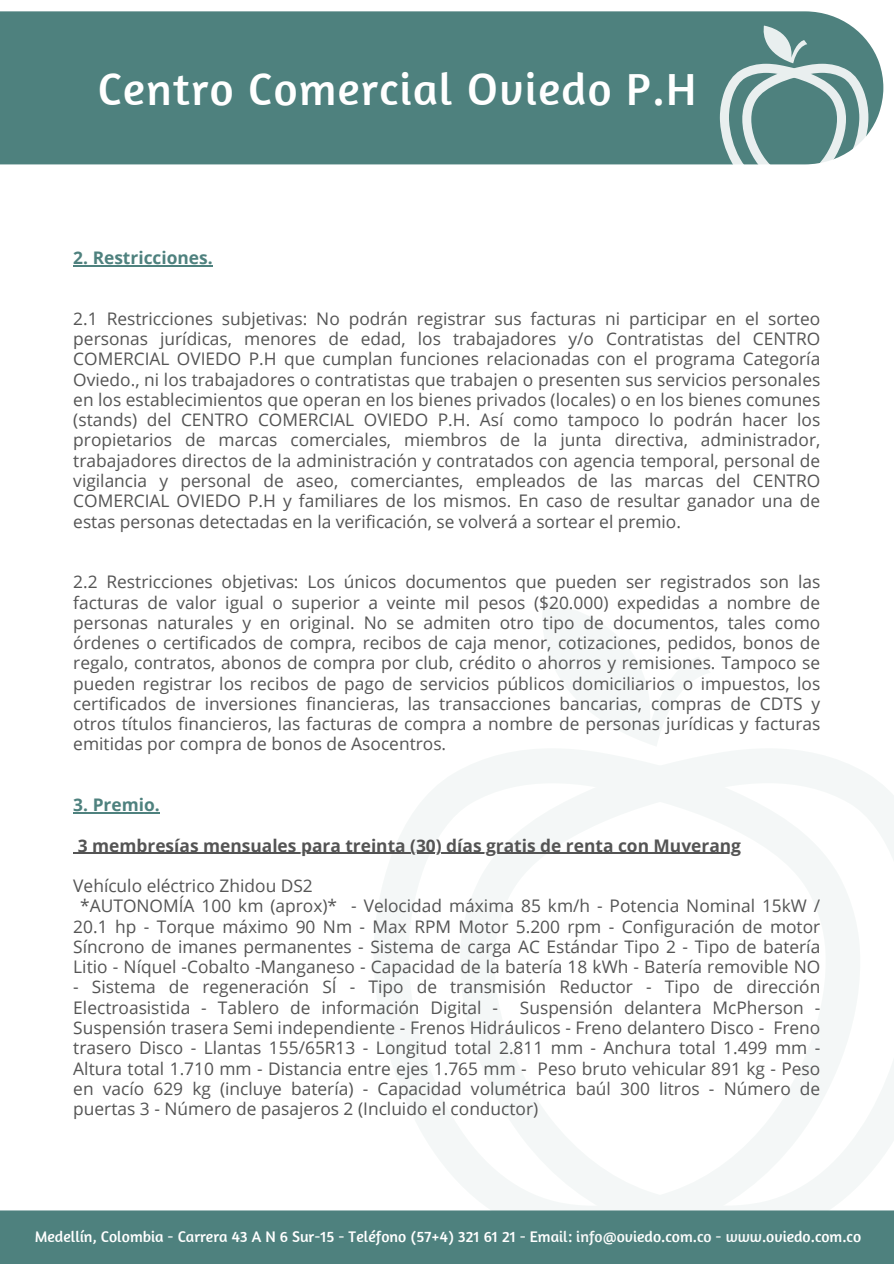
<style>
.page{position:relative;width:894px;height:1264px;background:#fff}
.page>*{position:absolute;margin:0;border:0;box-sizing:border-box;transform-origin:0 0}
.t1{font:46.05px "Amaranth";letter-spacing:.03em;color:#fff}
.t2{font:17.4px/20.2px "Open Sans";color:#545454;text-align:justify}
.t3{font:700 17.4px "Open Sans";color:#545454}
.t4{font:700 17.4px "Open Sans";color:#4e817e}
.t5{font:15.75px "Amaranth";color:#fff}
</style>
<div class="page">
<div style="left:0;top:11px;width:883px;height:153px;background:#4e817e"></div>
<svg style="left:719px;top:26px;width:149px;height:139px;background:#7ca19f"></svg>
<div style="left:0;top:1210px;width:893px;height:53px;background:#4e817e"></div>
<svg style="left:543px;top:602px;width:166px;height:144px"></svg>
<svg style="left:373px;top:771px;width:87px;height:440px"></svg>
<svg style="left:460px;top:749px;width:433px;height:462px"></svg>
<hr style="left:73px;top:265px;width:140px;height:1px;background:#4e817e">
<hr style="left:73px;top:812px;width:87px;height:1px;background:#4e817e">
<hr style="left:78px;top:852px;width:662px;height:2px;background:#545454">
<h1 class="t1" style="left:98px;top:60px;width:600px">Centro Comercial Oviedo P.H</h1>
<h2 class="t4" style="left:73px;top:245px;width:141px">2. Restricciones.</h2>
<p class="t2" style="left:73px;top:308px;width:748px">2.1 Restricciones subjetivas: No podrán registrar sus facturas ni participar en el sorteo personas jurídicas, menores de edad, los trabajadores y/o Contratistas del CENTRO COMERCIAL OVIEDO P.H que cumplan funciones relacionadas con el programa Categoría Oviedo., ni los trabajadores o contratistas que trabajen o presenten sus servicios personales en los establecimientos que operan en los bienes privados (locales) o en los bienes comunes (stands) del CENTRO COMERCIAL OVIEDO P.H. Así como tampoco lo podrán hacer los propietarios de marcas comerciales, miembros de la junta directiva, administrador, trabajadores directos de la administración y contratados con agencia temporal, personal de vigilancia y personal de aseo, comerciantes, empleados de las marcas del CENTRO COMERCIAL OVIEDO P.H y familiares de los mismos. En caso de resultar ganador una de estas personas detectadas en la verificación, se volverá a sortear el premio.</p>
<p class="t2" style="left:73px;top:571px;width:748px">2.2 Restricciones objetivas: Los únicos documentos que pueden ser registrados son las facturas de valor igual o superior a veinte mil pesos ($20.000) expedidas a nombre de personas naturales y en original. No se admiten otro tipo de documentos, tales como órdenes o certificados de compra, recibos de caja menor, cotizaciones, pedidos, bonos de regalo, contratos, abonos de compra por club, crédito o ahorros y remisiones. Tampoco se pueden registrar los recibos de pago de servicios públicos domiciliarios o impuestos, los certificados de inversiones financieras, las transacciones bancarias, compras de CDTS y otros títulos financieros, las facturas de compra a nombre de personas jurídicas y facturas emitidas por compra de bonos de Asocentros.</p>
<h2 class="t4" style="left:73px;top:792px;width:88px">3. Premio.</h2>
<p class="t3" style="left:78px;top:833px;width:664px">3 membresías mensuales para treinta (30) días gratis de renta con Muverang</p>
<p class="t2" style="left:73px;top:875px;width:241px">Vehículo eléctrico Zhidou DS2</p>
<p class="t2" style="left:73px;top:895px;width:748px;text-align:center">*AUTONOMÍA 100 km (aprox)* - Velocidad máxima 85 km/h - Potencia Nominal 15kW / 20.1 hp - Torque máximo 90 Nm - Max RPM Motor 5.200 rpm - Configuración de motor Síncrono de imanes permanentes - Sistema de carga AC Estándar Tipo 2 - Tipo de batería Litio - Níquel -Cobalto -Manganeso - Capacidad de la batería 18 kWh - Batería removible NO</p>
<p class="t2" style="left:73px;top:976px;width:748px">- Sistema de regeneración SÍ - Tipo de transmisión Reductor - Tipo de dirección<br>Electroasistida - Tablero de información Digital -</p>
<p class="t2" style="left:73px;top:996px;width:748px;text-indent:446px">Suspensión delantera McPherson - Suspensión trasera Semi independiente - Frenos Hidráulicos - Freno delantero Disco - Freno trasero Disco - Llantas 155/65R13 - Longitud total 2.811 mm - Anchura total 1.499 mm - Altura total 1.710 mm - Distancia entre ejes 1.765 mm - Peso bruto vehicular 891 kg - Peso en vacío 629 kg (incluye batería) - Capacidad volumétrica baúl 300 litros - Número de puertas 3 - Número de pasajeros 2 (Incluido el conductor)</p>
<p class="t5" style="left:35px;top:1226px;width:827px">Medellín, Colombia - Carrera 43 A N 6 Sur-15 - Teléfono (57+4) 321 61 21 - Email: info@oviedo.com.co - www.oviedo.com.co</p>
</div>
